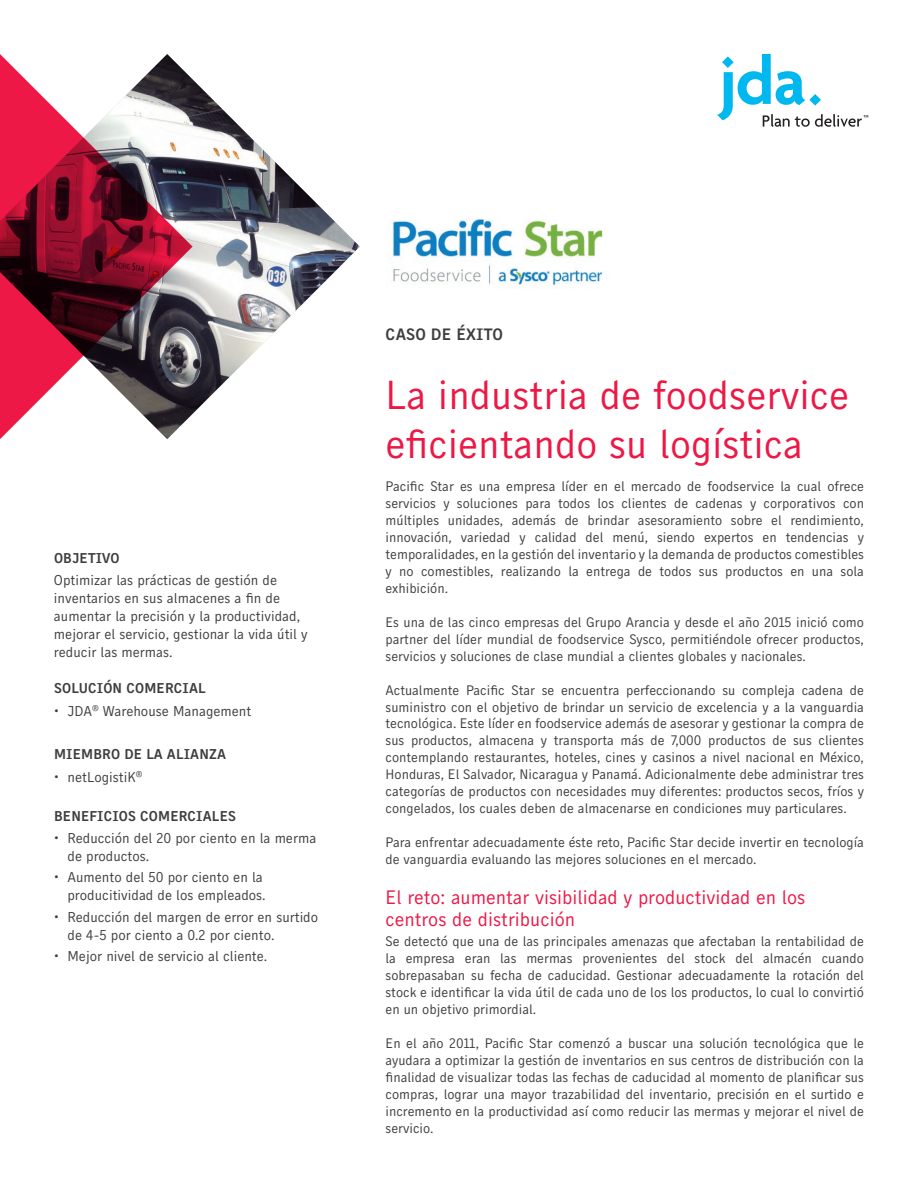
<style>
.page{position:relative;width:918px;height:1188px;background:#fff}
.page>*{position:absolute;margin:0;border:0;box-sizing:border-box;transform-origin:0 0}
.t1{font:40.5px/48.6px "Skopex Gothic";color:#ed1845}
.t2{font:19.5px/22.5px "Skopex Gothic";color:#ed1845}
.t3{font:16.5px "Skopex Gothic Bld";letter-spacing:.01em;color:#3e3e3f}
.t4{font:14.25px/18px "Skopex Gothic";color:#3e3e3f}
.t5{font:14.25px "Skopex Gothic Bld";letter-spacing:.01em;color:#3e3e3f}
.t6{font:13.8px/17px "Skopex Gothic";color:#3e3e3f;text-align:justify}
</style>
<div class="page">
<svg style="left:717px;top:54px;width:151px;height:73px"></svg>
<img style="left:193px;top:80px;width:167px;height:334px">
<svg style="left:0;top:54px;width:193px;height:385px"></svg>
<img style="left:392px;top:219px;width:211px;height:67px">
<p class="t5" style="left:54px;top:549px;width:67px">OBJETIVO</p>
<p class="t4" style="left:54px;top:571px;width:255px">Optimizar las prácticas de gestión de inventarios en sus almacenes a fin de aumentar la precisión y la productividad, mejorar el servicio, gestionar la vida útil y reducir las mermas.</p>
<p class="t5" style="left:54px;top:680px;width:153px">SOLUCIÓN COMERCIAL</p>
<p class="t4" style="left:54px;top:701px;width:199px">• JDA<sup>®</sup> Warehouse Management</p>
<p class="t5" style="left:54px;top:746px;width:173px">MIEMBRO DE LA ALIANZA</p>
<p class="t4" style="left:54px;top:767px;width:90px">• netLogistiK<sup>®</sup></p>
<p class="t5" style="left:54px;top:807px;width:183px">BENEFICIOS COMERCIALES</p>
<p class="t4" style="left:67px;top:829px;width:250px;text-indent:-13px">• Reducción del 20 por ciento en la merma de productos.</p>
<p class="t4" style="left:54px;top:868px;width:213px;text-align:right">• Aumento del 50 por ciento en la producitividad de los empleados.</p>
<p class="t4" style="left:67px;top:907px;width:252px;text-indent:-13px">• Reducción del margen de error en surtido de 4-5 por ciento a 0.2 por ciento.</p>
<p class="t4" style="left:54px;top:947px;width:215px">• Mejor nivel de servicio al cliente.</p>
<p class="t3" style="left:386px;top:324px;width:119px">CASO DE ÉXITO</p>
<h1 class="t1" style="left:386px;top:370px;width:465px">La industria de foodservice eficientando su logística</h1>
<p class="t6" style="left:386px;top:478px;width:480px">Pacific Star es una empresa líder en el mercado de foodservice la cual ofrece servicios y soluciones para todos los clientes de cadenas y corporativos con múltiples unidades, además de brindar asesoramiento sobre el rendimiento, innovación, variedad y calidad del menú, siendo expertos en tendencias y temporalidades, en la gestión del inventario y la demanda de productos comestibles y no comestibles, realizando la entrega de todos sus productos en una sola exhibición.</p>
<p class="t6" style="left:386px;top:613px;width:480px">Es una de las cinco empresas del Grupo Arancia y desde el año 2015 inició como partner del líder mundial de foodservice Sysco, permitiéndole ofrecer productos, servicios y soluciones de clase mundial a clientes globales y nacionales.</p>
<p class="t6" style="left:386px;top:681px;width:480px">Actualmente Pacific Star se encuentra perfeccionando su compleja cadena de suministro con el objetivo de brindar un servicio de excelencia y a la vanguardia tecnológica. Este líder en foodservice además de asesorar y gestionar la compra de sus productos, almacena y transporta más de 7,000 productos de sus clientes contemplando restaurantes, hoteles, cines y casinos a nivel nacional en México, Honduras, El Salvador, Nicaragua y Panamá. Adicionalmente debe administrar tres categorías de productos con necesidades muy diferentes: productos secos, fríos y congelados, los cuales deben de almacenarse en condiciones muy particulares.</p>
<p class="t6" style="left:386px;top:834px;width:480px">Para enfrentar adecuadamente éste reto, Pacific Star decide invertir en tecnología de vanguardia evaluando las mejores soluciones en el mercado.</p>
<h2 class="t2" style="left:386px;top:885px;width:421px">El reto: aumentar visibilidad y productividad en los centros de distribución</h2>
<p class="t6" style="left:386px;top:933px;width:480px">Se detectó que una de las principales amenazas que afectaban la rentabilidad de la empresa eran las mermas provenientes del stock del almacén cuando sobrepasaban su fecha de caducidad. Gestionar adecuadamente la rotación del stock e identificar la vida útil de cada uno de los los productos, lo cual lo convirtió en un objetivo primordial.</p>
<p class="t6" style="left:386px;top:1034px;width:480px">En el año 2011, Pacific Star comenzó a buscar una solución tecnológica que le ayudara a optimizar la gestión de inventarios en sus centros de distribución con la finalidad de visualizar todas las fechas de caducidad al momento de planificar sus compras, lograr una mayor trazabilidad del inventario, precisión en el surtido e incremento en la productividad así como reducir las mermas y mejorar el nivel de servicio.</p>
</div>
